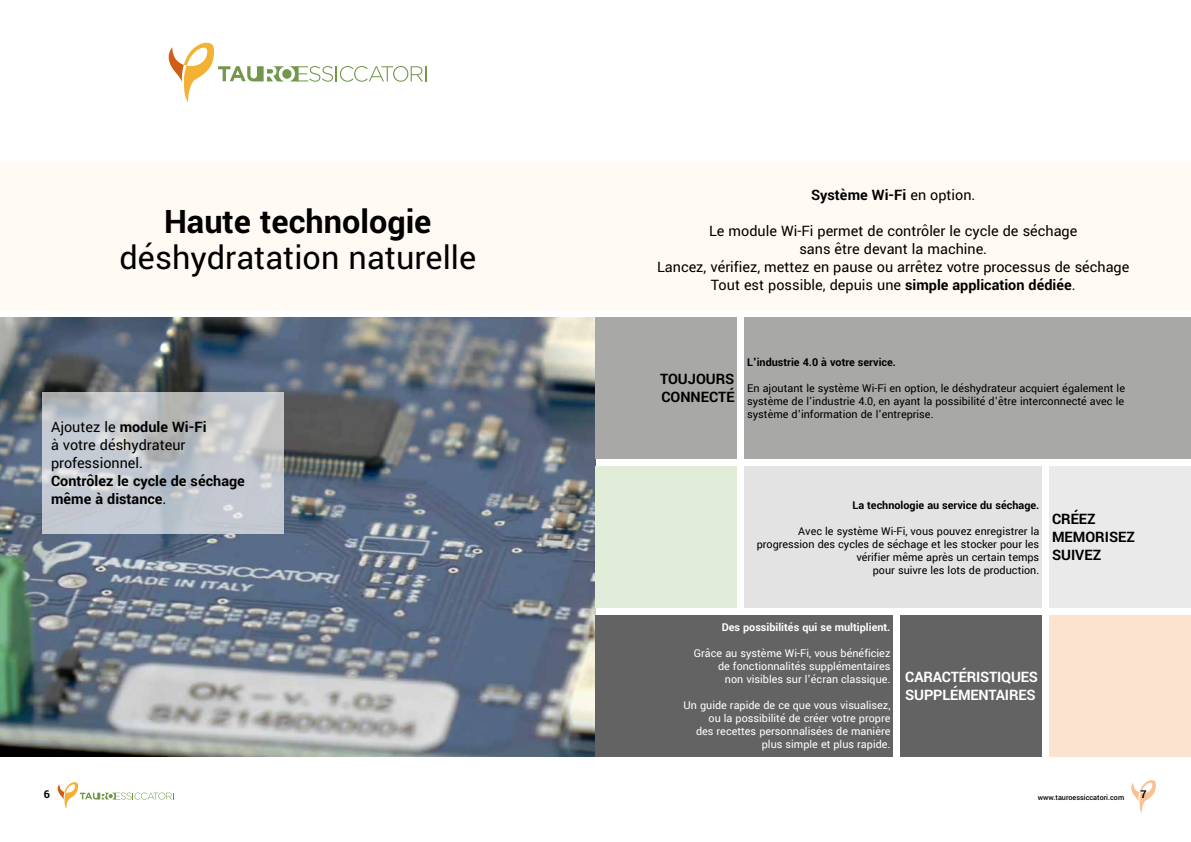
<style>
.page{position:relative;width:1191px;height:842px;background:#fff}
.page>*{position:absolute;margin:0;border:0;box-sizing:border-box;transform-origin:0 0}
.t1{font:36px "Yantramanav";color:#000}
.t2{font:700 36px "Yantramanav";color:#000}
.t3{font:16px/18px "Yantramanav";color:#000;text-align:center}
.t4{font:700 16px/18px "Yantramanav";color:#000}
.t5{font:700 16px/18px "Yantramanav";letter-spacing:-.01em;color:#fff}
.t6{font:12px/13px "Yantramanav";color:#000;text-align:justify}
.t7{font:12px/13px "Yantramanav";color:#fff;text-align:right}
.t8{font:700 12px "Yantramanav";color:#000}
.t9{font:700 12px "Yantramanav";color:#fff}
.t10{font:500 8px "Yantramanav";color:#000}
.s1{font-weight:700}
.s2{font-weight:400}
</style>
<div class="page">
<svg style="left:1131px;top:780px;width:25px;height:33px"></svg>
<svg style="left:58px;top:782px;width:116px;height:27px"></svg>
<div style="left:112px;top:801px;width:65px;height:8px;background:#fff"></div>
<div style="left:0;top:162px;width:1191px;height:148px;background:#fffbf4"></div>
<img style="left:0;top:317px;width:596px;height:440px">
<div style="left:744px;top:317px;width:447px;height:142px;background:#a8a8a7"></div>
<div style="left:595px;top:317px;width:142px;height:142px;background:#a8a8a7"></div>
<div style="left:595px;top:466px;width:142px;height:142px;background:#e2edd9"></div>
<div style="left:744px;top:466px;width:298px;height:142px;background:#e3e3e3"></div>
<div style="left:1049px;top:466px;width:142px;height:142px;background:#eaeaea"></div>
<div style="left:595px;top:615px;width:298px;height:142px;background:#646363"></div>
<div style="left:900px;top:615px;width:142px;height:142px;background:#646363"></div>
<div style="left:1049px;top:615px;width:142px;height:142px;background:#fbe3cf"></div>
<svg style="left:43px;top:392px;width:240px;height:142px;background:#c2c7cc"></svg>
<svg style="left:169px;top:43px;width:258px;height:59px"></svg>
<h1 class="t2" style="left:164px;top:200px;width:269px">Haute technologie</h1>
<h1 class="t1" style="left:119px;top:235px;width:358px">déshydratation naturelle</h1>
<h2 class="t3" style="left:51px;top:418px;width:157px;text-align:left">Ajoutez le <span class="s1">module Wi-Fi </span>à votre déshydrateur professionnel.</h2>
<h2 class="t4" style="left:51px;top:472px;width:195px">Contrôlez le cycle de séchage même à distance<span class="s2">.</span></h2>
<h2 class="t4" style="left:811px;top:186px;width:166px">Système Wi-Fi <span class="s2">en option.</span></h2>
<h2 class="t3" style="left:657px;top:222px;width:474px">Le module Wi-Fi permet de contrôler le cycle de séchage<br>sans être devant la machine.<br>Lancez, vérifiez, mettez en pause ou arrêtez votre processus de séchage Tout est possible, depuis une <span class="s1">simple application dédiée</span>.</h2>
<h2 class="t4" style="left:660px;top:371px;width:76px">TOUJOURS<br>CONNECTÉ</h2>
<p class="t8" style="left:747px;top:355px;width:150px">L'industrie 4.0 à votre service.</p>
<p class="t6" style="left:747px;top:382px;width:379px">En ajoutant le système Wi-Fi en option, le déshydrateur acquiert également le système de l'industrie 4.0, en ayant la possibilité d'être interconnecté avec le système d'information de l'entreprise.</p>
<p class="t8" style="left:852px;top:497px;width:188px">La technologie au service du séchage.</p>
<p class="t6" style="left:757px;top:524px;width:284px;text-align:right">Avec le système Wi-Fi, vous pouvez enregistrer la progression des cycles de séchage et les stocker pour les vérifier même après un certain temps<br>pour suivre les lots de production.</p>
<h2 class="t4" style="left:1052px;top:511px;width:84px">CRÉEZ<br>MEMORISEZ<br>SUIVEZ</h2>
<p class="t9" style="left:721px;top:620px;width:170px">Des possibilités qui se multiplient.</p>
<p class="t7" style="left:694px;top:647px;width:198px">Grâce au système Wi-Fi, vous bénéficiez de fonctionnalités supplémentaires<br>non visibles sur l'écran classique.</p>
<p class="t7" style="left:683px;top:699px;width:208px">Un guide rapide de ce que vous visualisez, ou la possibilité de créer votre propre<br>des recettes personnalisées de manière plus simple et plus rapide.</p>
<h2 class="t5" style="left:905px;top:668px;width:134px">CARACTÉRISTIQUES<br>SUPPLÉMENTAIRES</h2>
<p class="t8" style="left:44px;top:787px;width:8px">6</p>
<p class="t10" style="left:1037px;top:792px;width:88px">www.tauroessiccatori.com</p>
<p class="t8" style="left:1140px;top:787px;width:8px">7</p>
</div>
